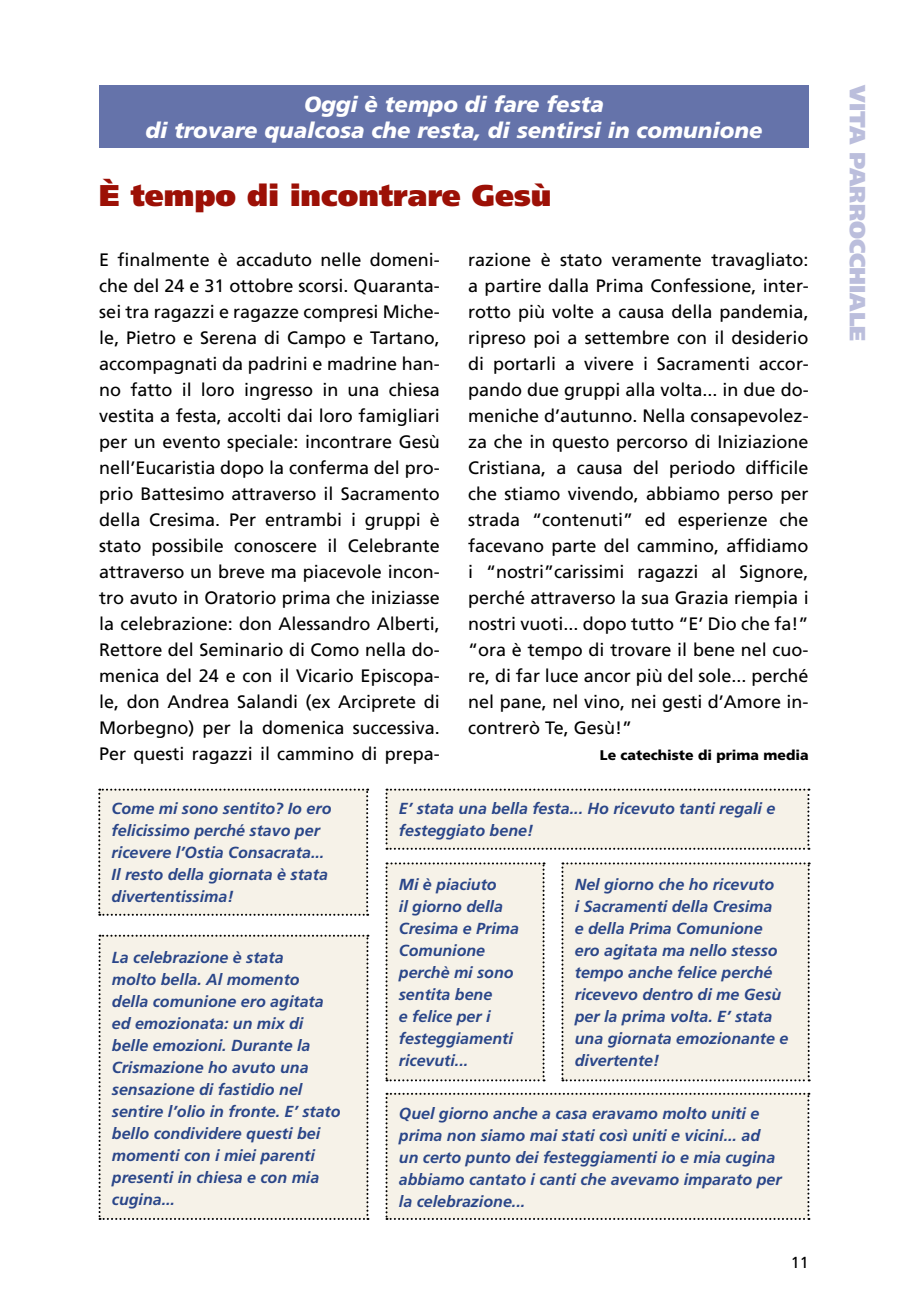
<style>
.page{position:relative;width:908px;height:1304px;background:#fff}
.page>*{position:absolute;margin:0;border:0;box-sizing:border-box;transform-origin:0 0}
.t1{font:900 30px "Frutiger";color:#9c1006}
.t2{font:italic 900 22px/26px "Frutiger";color:#fff;text-align:center}
.t3{font:900 22px "Frutiger";color:#bbbedc}
.t4{font:18px/26px "Frutiger";color:#000;text-align:justify}
.t5{font:italic 700 16px/22px "Frutiger";color:#2a4689}
.t6{font:16px "Frutiger";color:#000}
.t7{font:900 14px "Frutiger";color:#000}
</style>
<div class="page">
<div style="left:99px;top:85px;width:709px;height:62px;background:#6573aa"></div>
<div style="left:561px;top:862px;width:248px;height:219px;background:#f6f2e8"></div>
<div style="left:98px;top:789px;width:270px;height:127px;background:#f6f2e8"></div>
<div style="left:385px;top:862px;width:159px;height:219px;background:#f6f2e8"></div>
<div style="left:385px;top:1093px;width:424px;height:127px;background:#f6f2e8"></div>
<div style="left:98px;top:935px;width:270px;height:285px;background:#f6f2e8"></div>
<div style="left:385px;top:789px;width:424px;height:61px;background:#f6f2e8"></div>
<p class="t2" style="left:145px;top:91px;width:618px">Oggi è tempo di fare festa<br>di trovare qualcosa che resta, di sentirsi in comunione</p>
<h1 class="t1" style="left:99px;top:177px;width:453px">è tempo di incontrare Gesù</h1>
<p class="t4" style="left:99px;top:247px;width:342px">E finalmente è accaduto nelle domeni&shy;che del 24 e 31 ottobre scorsi. Quaranta&shy;sei tra ragazzi e ragazze compresi M iche&shy;le, Pietro e Serena di Campo e Tartano, accompagnati da padrini e madrine han&shy;no fatto il loro ingresso in una chiesa vestita a festa, accolti dai loro famigliari per un evento speciale: incontrare Gesù nell’Eucaristia dopo la conferma del pro&shy;prio Battesimo attraverso il Sacramento della Cresima. Per entrambi i gruppi è stato possibile conoscere il Celebrante attraverso un breve ma piacevole incon&shy;tro avuto in Oratorio prima che iniziasse la celebrazione: don Alessandro Alberti, Rettore del Seminario di Como nella do&shy;menica del 24 e con il Vicario Episcopa&shy;le, don Andrea Salandi (ex Arciprete di Morbegno) per la domenica successiva.<br>Per questi ragazzi il cammino di prepa-</p>
<p class="t4" style="left:468px;top:247px;width:342px">razione è stato veramente travagliato: a partire dalla Prima Confessione, inter&shy;rotto più volte a causa della pandemia, ripreso poi a settembre con il desiderio di portarli a vivere i Sacramenti accor&shy;pando due gruppi alla volta... in due do&shy;meniche d’autunno. Nella consapevolez&shy;za che in questo percorso di I niziazione Cristiana, a causa del periodo difficile che stiamo vivendo, abbiamo perso per strada “contenuti” ed esperienze che facevano parte del cammino, affidiamo i “nostri”carissimi ragazzi al Signore, perché attraverso la sua Grazia riempia i nostri vuoti... dopo tutto “E’ Dio che fa!” “ora è tempo di trovare il bene nel cuo&shy;re, di far luce ancor più del sole... perché nel pane, nel vino, nei gesti d’Amore in&shy;contrerò Te, Gesù!”</p>
<p class="t7" style="left:599px;top:747px;width:210px">Le catechiste di prima media</p>
<p class="t5" style="left:112px;top:798px;width:221px">Come mi sono sentito? Io ero felicissimo perché stavo per ricevere l’Ostia Consacrata...<br>Il resto della giornata è stata divertentissima!</p>
<p class="t5" style="left:112px;top:946px;width:230px">La celebrazione è stata<br>molto bella. Al momento<br>della comunione ero agitata ed emozionata: un mix di belle emozioni. Durante la<br>Crismazione ho avuto una sensazione di fastidio nel sentire l’olio in fronte. E’ stato bello condividere questi bei momenti con i miei parenti presenti in chiesa e con mia cugina...</p>
<p class="t5" style="left:398px;top:798px;width:378px">E’ stata una bella festa... Ho ricevuto tanti regali e festeggiato bene!</p>
<p class="t5" style="left:398px;top:873px;width:122px">Mi è piaciuto<br>il giorno della<br>Cresima e Prima<br>Comunione perchè mi sono sentita bene<br>e felice per i festeggiamenti ricevuti...</p>
<p class="t5" style="left:574px;top:873px;width:215px">Nel giorno che ho ricevuto<br>i Sacramenti della Cresima<br>e della Prima Comunione ero agitata ma nello stesso tempo anche felice perché ricevevo dentro di me Gesù per la prima volta. E’ stata una giornata emozionante e divertente!</p>
<p class="t5" style="left:398px;top:1102px;width:384px">Quel giorno anche a casa eravamo molto uniti e prima non siamo mai stati così uniti e vicini... ad un certo punto dei festeggiamenti io e mia cugina abbiamo cantato i canti che avevamo imparato per la celebrazione...</p>
<p class="t6" style="left:790px;top:1253px;width:19px">11</p>
<p class="t3" style="left:870px;top:85px;width:258px;rotate:90deg">vita parrocchiale</p>
</div>
